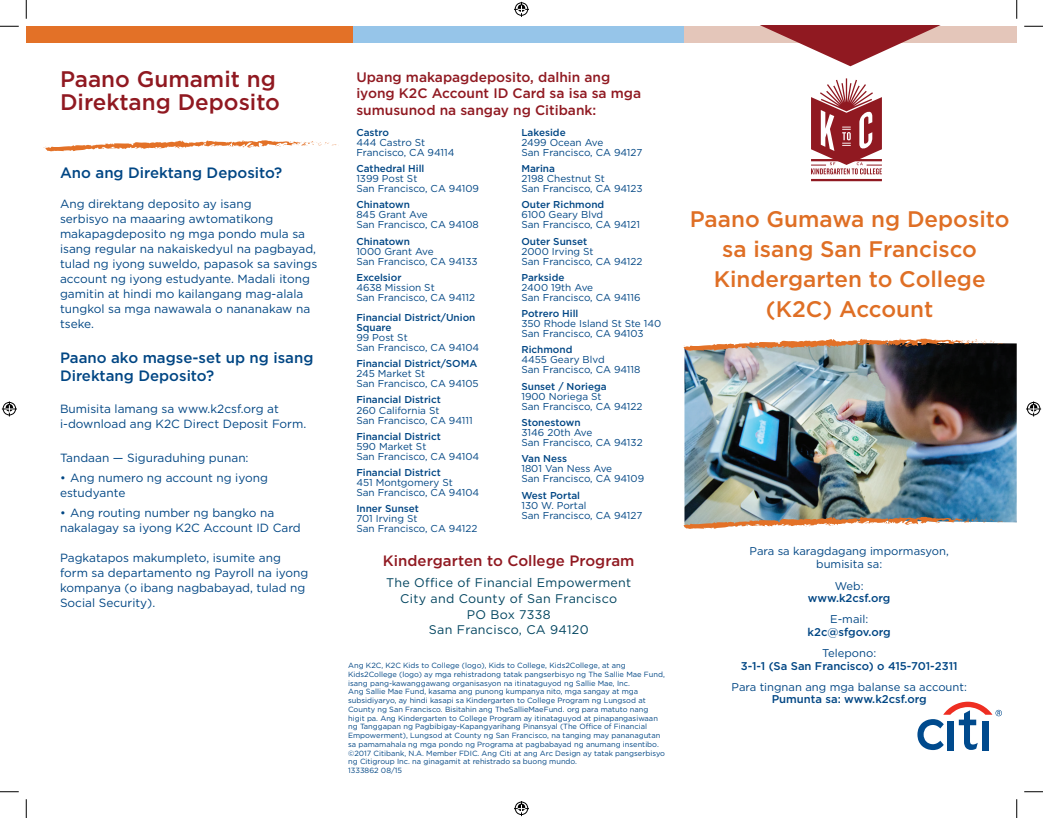
<style>
.page{position:relative;width:1043px;height:818px;background:#fff}
.page>*{position:absolute;margin:0;border:0;box-sizing:border-box;transform-origin:0 0}
.t1{font:500 22.5px/30px "Gotham";color:#df6f25;text-align:center}
.t2{font:500 22.5px/22.5px "Gotham";color:#901921}
.t3{font:500 15px/17.5px "Gotham";color:#004684}
.t4{font:500 15px "Gotham";color:#901921}
.t5{font:500 13.75px/16.6px "Gotham";color:#901921}
.t6{font:12.5px/15.6px "Gotham";letter-spacing:.025em;color:#00445f;text-align:center}
.t7{font:11.88px/15px "Gotham";color:#004684}
.t8{font:11.25px/13.5px "Gotham";color:#004684;text-align:center}
.t9{font:500 11.25px "Gotham";color:#004684}
.t10{font:10px/10px "Gotham";color:#004684}
.t11{font:500 10px/10px "Gotham";color:#004684}
.t12{font:7.5px/8.8px "Gotham";color:#004684}
</style>
<div class="page">
<svg style="left:917px;top:701px;width:84px;height:49px"></svg>
<div style="left:26px;top:26px;width:327px;height:17px;background:#e37127"></div>
<div style="left:353px;top:26px;width:331px;height:17px;background:#96c5e9"></div>
<div style="left:684px;top:26px;width:332px;height:17px;background:#e4c6ba"></div>
<svg style="left:760px;top:25px;width:180px;height:41px"></svg>
<img style="left:684px;top:343px;width:332px;height:180px">
<svg style="left:683px;top:338px;width:322px;height:13px"></svg>
<img style="left:683px;top:516px;width:322px;height:13px">
<svg style="left:44px;top:140px;width:295px;height:12px"></svg>
<svg style="left:0;top:25px;width:19px;height:2px"></svg>
<svg style="left:1024px;top:25px;width:18px;height:2px"></svg>
<svg style="left:0;top:791px;width:19px;height:1px"></svg>
<svg style="left:1024px;top:791px;width:18px;height:1px"></svg>
<svg style="left:25px;top:0;width:2px;height:19px"></svg>
<svg style="left:25px;top:799px;width:2px;height:19px"></svg>
<svg style="left:1016px;top:0;width:1px;height:19px"></svg>
<svg style="left:1016px;top:799px;width:1px;height:19px"></svg>
<hr style="left:811px;top:179px;width:71px;height:2px;background:#901921">
<svg style="left:811px;top:78px;width:71px;height:96px"></svg>
<svg style="left:514px;top:1px;width:15px;height:16px"></svg>
<svg style="left:514px;top:801px;width:15px;height:15px"></svg>
<svg style="left:2px;top:401px;width:15px;height:15px"></svg>
<svg style="left:1026px;top:401px;width:15px;height:15px"></svg>
<h1 class="t2" style="left:60px;top:68px;width:221px">Paano Gumamit ng<br>Direktang Deposito</h1>
<h2 class="t3" style="left:60px;top:164px;width:224px">Ano ang Direktang Deposito?</h2>
<p class="t7" style="left:60px;top:196px;width:259px">Ang direktang deposito ay isang<br>serbisyo na maaaring awtomatikong makapagdeposito ng mga pondo mula sa isang regular na nakaiskedyul na pagbayad, tulad ng iyong suweldo, papasok sa savings account ng iyong estudyante. Madali itong gamitin at hindi mo kailangang mag-alala tungkol sa mga nawawala o nananakaw na tseke.</p>
<h2 class="t3" style="left:60px;top:349px;width:255px">Paano ako magse-set up ng isang<br>Direktang Deposito?</h2>
<h3 class="t7" style="left:60px;top:401px;width:248px">Bumisita lamang sa www.k2csf.org at i-download ang K2C Direct Deposit Form.</h3>
<h3 class="t7" style="left:60px;top:450px;width:190px">Tandaan — Siguraduhing punan:</h3>
<h3 class="t7" style="left:60px;top:470px;width:209px">• Ang numero ng account ng iyong estudyante</h3>
<h3 class="t7" style="left:60px;top:505px;width:242px">• Ang routing number ng bangko na nakalagay sa iyong K2C Account ID Card</h3>
<h3 class="t7" style="left:60px;top:550px;width:250px">Pagkatapos makumpleto, isumite ang form sa departamento ng Payroll na iyong kompanya (o ibang nagbabayad, tulad ng Social Security).</h3>
<h3 class="t5" style="left:356px;top:68px;width:286px">Upang makapagdeposito, dalhin ang iyong K2C Account ID Card sa isa sa mga sumusunod na sangay ng Citibank:</h3>
<h3 class="t11" style="left:356px;top:127px;width:34px">Castro</h3>
<h3 class="t10" style="left:356px;top:137px;width:100px">444 Castro St<br>Francisco, CA 94114</h3>
<h3 class="t11" style="left:356px;top:163px;width:70px">Cathedral Hill</h3>
<h3 class="t10" style="left:356px;top:173px;width:124px">1399 Post St<br>San Francisco, CA 94109</h3>
<h3 class="t11" style="left:356px;top:200px;width:55px">Chinatown</h3>
<h3 class="t10" style="left:356px;top:209px;width:124px">845 Grant Ave<br>San Francisco, CA 94108</h3>
<h3 class="t11" style="left:356px;top:236px;width:55px">Chinatown</h3>
<h3 class="t10" style="left:356px;top:246px;width:123px">1000 Grant Ave<br>San Francisco, CA 94133</h3>
<h3 class="t11" style="left:356px;top:272px;width:47px">Excelsior</h3>
<h3 class="t10" style="left:356px;top:282px;width:120px">4638 Mission St<br>San Francisco, CA 94112</h3>
<h3 class="t11" style="left:356px;top:312px;width:121px">Financial District/Union<br>Square</h3>
<h3 class="t10" style="left:356px;top:332px;width:124px">99 Post St<br>San Francisco, CA 94104</h3>
<h3 class="t11" style="left:356px;top:358px;width:122px">Financial District/SOMA</h3>
<h3 class="t10" style="left:356px;top:368px;width:124px">245 Market St<br>San Francisco, CA 94105</h3>
<h3 class="t11" style="left:356px;top:395px;width:86px">Financial District</h3>
<h3 class="t10" style="left:356px;top:404px;width:118px">260 California St<br>San Francisco, CA 94111</h3>
<h3 class="t11" style="left:356px;top:431px;width:86px">Financial District</h3>
<h3 class="t10" style="left:356px;top:441px;width:124px">590 Market St<br>San Francisco, CA 94104</h3>
<h3 class="t11" style="left:356px;top:467px;width:86px">Financial District</h3>
<h3 class="t10" style="left:356px;top:477px;width:124px">451 Montgomery St<br>San Francisco, CA 94104</h3>
<h3 class="t11" style="left:356px;top:503px;width:64px">Inner Sunset</h3>
<h3 class="t10" style="left:356px;top:513px;width:123px">701 Irving St<br>San Francisco, CA 94122</h3>
<h3 class="t11" style="left:521px;top:127px;width:46px">Lakeside</h3>
<h3 class="t10" style="left:521px;top:137px;width:122px">2499 Ocean Ave<br>San Francisco, CA 94127</h3>
<h3 class="t11" style="left:521px;top:163px;width:35px">Marina</h3>
<h3 class="t10" style="left:521px;top:173px;width:123px">2198 Chestnut St<br>San Francisco, CA 94123</h3>
<h3 class="t11" style="left:521px;top:200px;width:84px">Outer Richmond</h3>
<h3 class="t10" style="left:521px;top:209px;width:120px">6100 Geary Blvd<br>San Francisco, CA 94121</h3>
<h3 class="t11" style="left:521px;top:236px;width:67px">Outer Sunset</h3>
<h3 class="t10" style="left:521px;top:246px;width:123px">2000 Irving St<br>San Francisco, CA 94122</h3>
<h3 class="t11" style="left:521px;top:272px;width:44px">Parkside</h3>
<h3 class="t10" style="left:521px;top:282px;width:121px">2400 19th Ave<br>San Francisco, CA 94116</h3>
<h3 class="t11" style="left:521px;top:308px;width:58px">Potrero Hill</h3>
<h3 class="t10" style="left:521px;top:318px;width:141px">350 Rhode Island St Ste 140<br>San Francisco, CA 94103</h3>
<h3 class="t11" style="left:521px;top:345px;width:52px">Richmond</h3>
<h3 class="t10" style="left:521px;top:354px;width:120px">4455 Geary Blvd<br>San Francisco, CA 94118</h3>
<h3 class="t11" style="left:521px;top:381px;width:87px">Sunset / Noriega</h3>
<h3 class="t10" style="left:521px;top:391px;width:123px">1900 Noriega St<br>San Francisco, CA 94122</h3>
<h3 class="t11" style="left:521px;top:417px;width:61px">Stonestown</h3>
<h3 class="t10" style="left:521px;top:427px;width:123px">3146 20th Ave<br>San Francisco, CA 94132</h3>
<h3 class="t11" style="left:521px;top:453px;width:47px">Van Ness</h3>
<h3 class="t10" style="left:521px;top:463px;width:124px">1801 Van Ness Ave<br>San Francisco, CA 94109</h3>
<h3 class="t11" style="left:521px;top:490px;width:60px">West Portal</h3>
<h3 class="t10" style="left:521px;top:499px;width:122px">130 W. Portal<br>San Francisco, CA 94127</h3>
<h2 class="t4" style="left:383px;top:551px;width:253px">Kindergarten to College Program</h2>
<h3 class="t6" style="left:386px;top:574px;width:247px">The Office of Financial Empowerment<br>City and County of San Francisco<br>PO Box 7338<br>San Francisco, CA 94120</h3>
<p class="t12" style="left:348px;top:660px;width:318px">Ang K2C, K2C Kids to College (logo), Kids to College, Kids2College, at ang Kids2College (logo) ay mga rehistradong tatak pangserbisyo ng The Sallie Mae Fund, isang pang-kawanggawang organisasyon na itinataguyod ng Sallie Mae, Inc.<br>Ang Sallie Mae Fund, kasama ang punong kumpanya nito, mga sangay at mga subsidiyaryo, ay hindi kasapi sa Kindergarten to College Program ng Lungsod at County ng San Francisco. Bisitahin ang TheSallieMaeFund. org para matuto nang higit pa. Ang Kindergarten to College Program ay itinataguyod at pinapangasiwaan ng Tanggapan ng Pagbibigay-Kapangyarihang Pinansyal (The Office of Financial Empowerment), Lungsod at County ng San Francisco, na tanging may pananagutan sa pamamahala ng mga pondo ng Programa at pagbabayad ng anumang insentibo. ©2017 Citibank, N.A. Member FDIC. Ang Citi at ang Arc Design ay tatak pangserbisyo ng Citigroup Inc. na ginagamit at rehistrado sa buong mundo.<br>1333862 08/15</p>
<h1 class="t1" style="left:690px;top:204px;width:321px">Paano Gumawa ng Deposito sa isang San Francisco<br>Kindergarten to College (K2C) Account</h1>
<h3 class="t8" style="left:749px;top:544px;width:201px">Para sa karagdagang impormasyon, bumisita sa:</h3>
<h3 class="t8" style="left:834px;top:578px;width:30px">Web:</h3>
<h3 class="t9" style="left:808px;top:590px;width:84px">www.k2csf.org</h3>
<h3 class="t8" style="left:830px;top:612px;width:40px">E-mail:</h3>
<h3 class="t9" style="left:807px;top:624px;width:85px">k2c@sfgov.org</h3>
<h3 class="t8" style="left:822px;top:646px;width:55px">Telepono:</h3>
<h3 class="t9" style="left:741px;top:658px;width:218px">3-1-1 (Sa San Francisco) o 415-701-2311</h3>
<h3 class="t8" style="left:731px;top:680px;width:237px">Para tingnan ang mga balanse sa account:</h3>
<h3 class="t9" style="left:771px;top:692px;width:157px">Pumunta sa: www.k2csf.org</h3>
</div>
